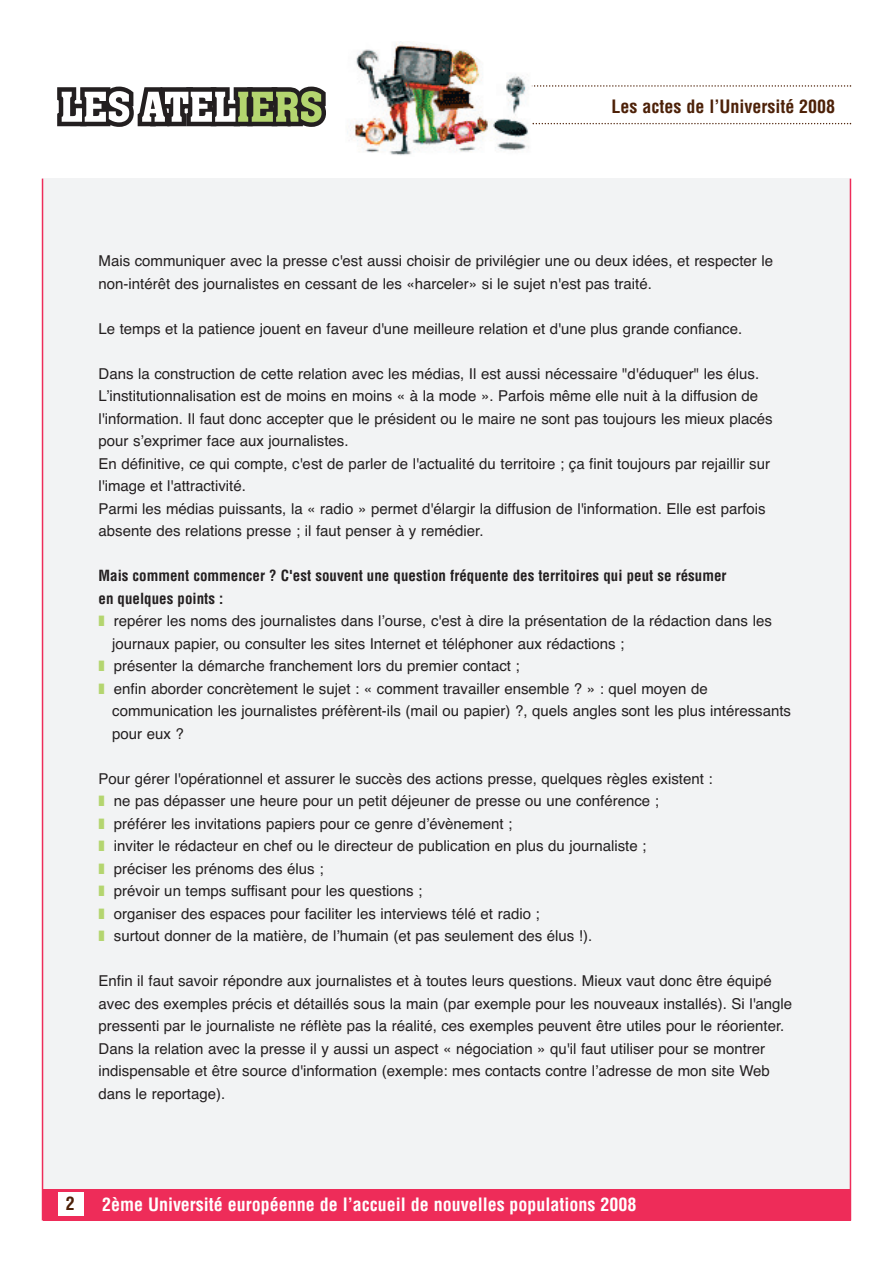
<style>
.page{position:relative;width:893px;height:1263px;background:#fff}
.page>*{position:absolute;margin:0;border:0;box-sizing:border-box;transform-origin:0 0}
.t1{font:700 condensed 18px "Helvetica";color:#fff}
.t2{font:700 condensed 18px "Helvetica";color:#4d2108}
.t3{font:15px/22.5px "Helvetica";color:#231f20}
.t4{font:700 condensed 15px "Helvetica";color:#231f20}
.s1{color:#b4d56f}
</style>
<div class="page">
<div style="left:43px;top:179px;width:807px;height:1009px;background:#f2f3f4"></div>
<svg style="left:57px;top:86px;width:269px;height:41px"></svg>
<svg style="left:532px;top:85px;width:319px;height:2px"></svg>
<svg style="left:532px;top:123px;width:319px;height:1px"></svg>
<div style="left:43px;top:1188px;width:807px;height:32px;background:#ee2c59"></div>
<hr style="left:850px;top:179px;width:1px;height:1041px;background:#ee2c59">
<img style="left:347px;top:41px;width:185px;height:115px">
<div style="left:58px;top:1192px;width:25px;height:24px;background:#fff"></div>
<hr style="left:42px;top:179px;width:1px;height:1041px;background:#ee2c59">
<p class="t2" style="left:612px;top:100px;width:225px">Les actes de l’Université 2008</p>
<p class="t3" style="left:99px;top:251px;width:676px">Mais communiquer avec la presse c'est aussi choisir de privilégier une ou deux idées, et respecter le non-intérêt des journalistes en cessant de les «harceler» si le sujet n'est pas traité.</p>
<p class="t3" style="left:99px;top:318px;width:645px">Le temps et la patience jouent en faveur d'une meilleure relation et d'une plus grande confiance.</p>
<p class="t3" style="left:99px;top:363px;width:676px">Dans la construction de cette relation avec les médias, Il est aussi nécessaire "d'éduquer" les élus.<br>L’institutionnalisation est de moins en moins « à la mode ». Parfois même elle nuit à la diffusion de l'information. Il faut donc accepter que le président ou le maire ne sont pas toujours les mieux placés pour s’exprimer face aux journalistes.<br>En définitive, ce qui compte, c'est de parler de l'actualité du territoire ; ça finit toujours par rejaillir sur l'image et l'attractivité.<br>Parmi les médias puissants, la « radio » permet d'élargir la diffusion de l'information. Elle est parfois absente des relations presse ; il faut penser à y remédier.</p>
<p class="t4" style="left:99px;top:570px;width:629px">Mais comment commencer ? C'est souvent une question fréquente des territoires qui peut se résumer</p>
<p class="t4" style="left:99px;top:592px;width:126px">en quelques points :</p>
<p class="t3" style="left:99px;top:611px;width:675px"><span class="s1">❚</span> repérer les noms des journalistes dans l’ourse, c'est à dire la présentation de la rédaction dans les</p>
<p class="t3" style="left:112px;top:633px;width:514px">journaux papier, ou consulter les sites Internet et téléphoner aux rédactions ;</p>
<p class="t3" style="left:99px;top:656px;width:423px"><span class="s1">❚</span> présenter la démarche franchement lors du premier contact ;</p>
<p class="t3" style="left:99px;top:678px;width:611px"><span class="s1">❚</span> enfin aborder concrètement le sujet : « comment travailler ensemble ? » : quel moyen de</p>
<p class="t3" style="left:112px;top:701px;width:680px">communication les journalistes préfèrent-ils (mail ou papier) ?, quels angles sont les plus intéressants</p>
<p class="t3" style="left:112px;top:723px;width:73px">pour eux ?</p>
<p class="t3" style="left:99px;top:768px;width:616px">Pour gérer l'opérationnel et assurer le succès des actions presse, quelques règles existent : <span class="s1">❚</span> ne pas dépasser une heure pour un petit déjeuner de presse ou une conférence ;<br><span class="s1">❚</span> préférer les invitations papiers pour ce genre d’évènement ;<br><span class="s1">❚</span> inviter le rédacteur en chef ou le directeur de publication en plus du journaliste ;<br><span class="s1">❚</span> préciser les prénoms des élus ;<br><span class="s1">❚</span> prévoir un temps suffisant pour les questions ;<br><span class="s1">❚</span> organiser des espaces pour faciliter les interviews télé et radio ;<br><span class="s1">❚</span> surtout donner de la matière, de l’humain (et pas seulement des élus !).</p>
<p class="t3" style="left:99px;top:971px;width:695px">Enfin il faut savoir répondre aux journalistes et à toutes leurs questions. Mieux vaut donc être équipé avec des exemples précis et détaillés sous la main (par exemple pour les nouveaux installés). Si l'angle pressenti par le journaliste ne réflète pas la réalité, ces exemples peuvent être utiles pour le réorienter.<br>Dans la relation avec la presse il y aussi un aspect « négociation » qu'il faut utiliser pour se montrer indispensable et être source d'information (exemple: mes contacts contre l’adresse de mon site Web dans le reportage).</p>
<p class="t2" style="left:66px;top:1196px;width:10px">2</p>
<p class="t1" style="left:102px;top:1197px;width:536px">2ème Université européenne de l’accueil de nouvelles populations 2008</p>
</div>
